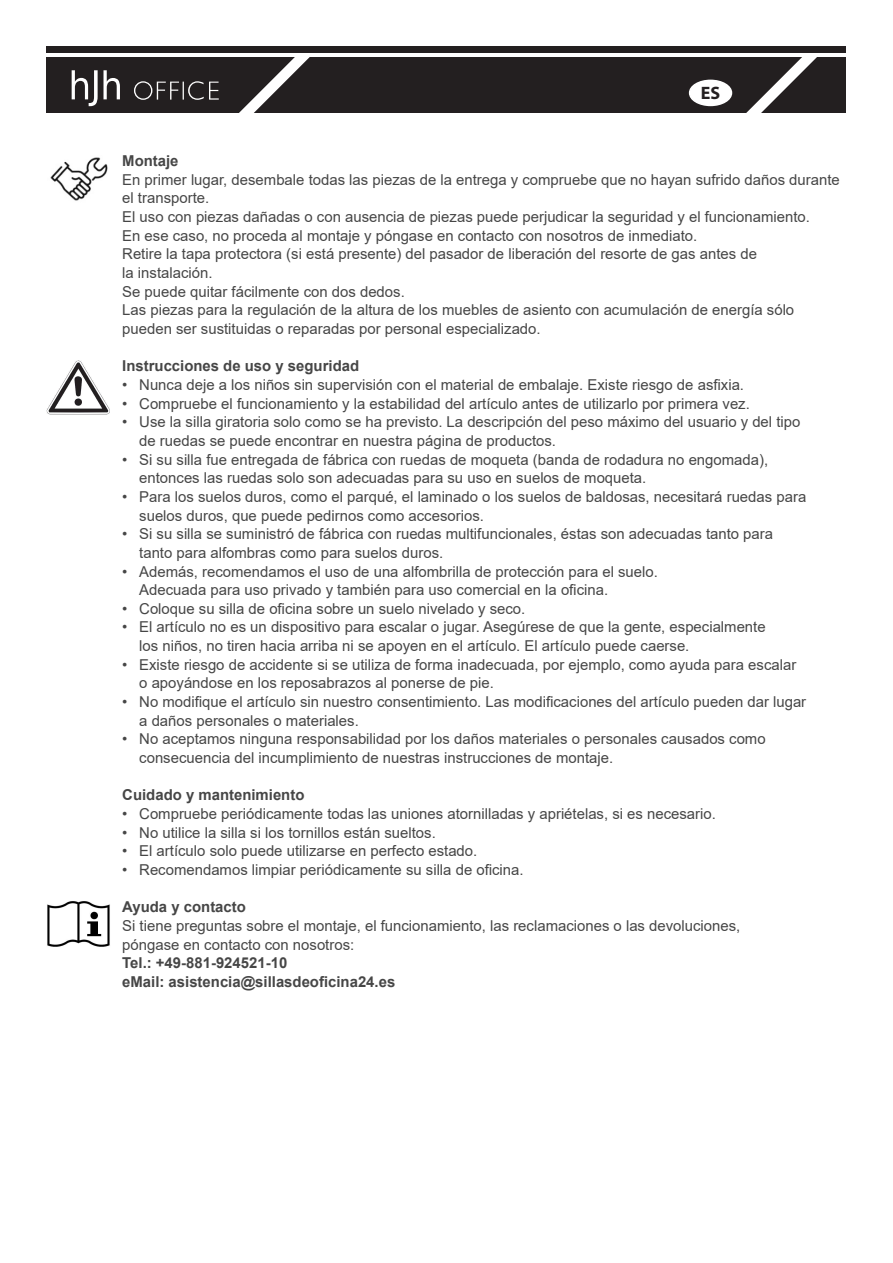
<style>
.page{position:relative;width:893px;height:1263px;background:#fff}
.page>*{position:absolute;margin:0;border:0;box-sizing:border-box;transform-origin:0 0}
.t1{font:700 18px "Myriad Pro";color:#231f20}
.Überschrift_2{font:15px "Arial";color:#464646}
.Überschrift_2-2{font:700 15px "Arial";color:#464646}
</style>
<div class="page">
<div style="left:47px;top:57px;width:799px;height:55px;background:#231f20"></div>
<svg style="left:72px;top:70px;width:48px;height:36px"></svg>
<svg style="left:134px;top:81px;width:85px;height:19px"></svg>
<div style="left:690px;top:80px;width:41px;height:25px;background:#fff;border-radius:50%"></div>
<div style="left:689px;top:80px;width:43px;height:26px;border:2px solid #fff;border-radius:50%"></div>
<svg style="left:226px;top:46px;width:96px;height:67px"></svg>
<svg style="left:733px;top:46px;width:96px;height:67px"></svg>
<div style="left:47px;top:47px;width:799px;height:6px;background:#231f20"></div>
<img style="left:47px;top:360px;width:63px;height:54px">
<img style="left:47px;top:901px;width:63px;height:46px">
<img style="left:50px;top:157px;width:58px;height:44px">
<p class="t1" style="left:701px;top:81px;width:21px">ES</p>
<p class="Überschrift_2-2" style="left:122px;top:150px;width:58px">Montaje</p>
<p class="Überschrift_2" style="left:122px;top:169px;width:719px">En primer lugar, desembale todas las piezas de la entrega y compruebe que no hayan sufrido daños durante</p>
<p class="Überschrift_2" style="left:122px;top:188px;width:88px">el transporte.</p>
<p class="Überschrift_2" style="left:122px;top:206px;width:689px">El uso con piezas dañadas o con ausencia de piezas puede perjudicar la seguridad y el funcionamiento.</p>
<p class="Überschrift_2" style="left:122px;top:225px;width:577px">En ese caso, no proceda al montaje y póngase en contacto con nosotros de inmediato.</p>
<p class="Überschrift_2" style="left:122px;top:244px;width:636px">Retire la tapa protectora (si está presente) del pasador de liberación del resorte de gas antes de</p>
<p class="Überschrift_2" style="left:122px;top:262px;width:92px">la instalación.</p>
<p class="Überschrift_2" style="left:122px;top:281px;width:284px">Se puede quitar fácilmente con dos dedos.</p>
<p class="Überschrift_2" style="left:122px;top:300px;width:673px">Las piezas para la regulación de la altura de los muebles de asiento con acumulación de energía sólo</p>
<p class="Überschrift_2" style="left:122px;top:318px;width:420px">pueden ser sustituidas o reparadas por personal especializado.</p>
<p class="Überschrift_2-2" style="left:122px;top:355px;width:238px">Instrucciones de uso y seguridad</p>
<p class="Überschrift_2" style="left:122px;top:374px;width:623px">• Nunca deje a los niños sin supervisión con el material de embalaje. Existe riesgo de asfixia.</p>
<p class="Überschrift_2" style="left:122px;top:393px;width:629px">• Compruebe el funcionamiento y la estabilidad del artículo antes de utilizarlo por primera vez.</p>
<p class="Überschrift_2" style="left:122px;top:412px;width:680px">• Use la silla giratoria solo como se ha previsto. La descripción del peso máximo del usuario y del tipo</p>
<p class="Überschrift_2" style="left:139px;top:430px;width:418px">de ruedas se puede encontrar en nuestra página de productos.</p>
<p class="Überschrift_2" style="left:122px;top:449px;width:647px">• Si su silla fue entregada de fábrica con ruedas de moqueta (banda de rodadura no engomada),</p>
<p class="Überschrift_2" style="left:139px;top:468px;width:509px">entonces las ruedas solo son adecuadas para su uso en suelos de moqueta.</p>
<p class="Überschrift_2" style="left:122px;top:486px;width:685px">• Para los suelos duros, como el parqué, el laminado o los suelos de baldosas, necesitará ruedas para</p>
<p class="Überschrift_2" style="left:139px;top:505px;width:346px">suelos duros, que puede pedirnos como accesorios.</p>
<p class="Überschrift_2" style="left:122px;top:524px;width:652px">• Si su silla se suministró de fábrica con ruedas multifuncionales, éstas son adecuadas tanto para</p>
<p class="Überschrift_2" style="left:139px;top:542px;width:306px">tanto para alfombras como para suelos duros.</p>
<p class="Überschrift_2" style="left:122px;top:561px;width:537px">• Además, recomendamos el uso de una alfombrilla de protección para el suelo.</p>
<p class="Überschrift_2" style="left:139px;top:579px;width:470px">Adecuada para uso privado y también para uso comercial en la oficina.</p>
<p class="Überschrift_2" style="left:122px;top:598px;width:405px">• Coloque su silla de oficina sobre un suelo nivelado y seco.</p>
<p class="Überschrift_2" style="left:122px;top:617px;width:645px">• El artículo no es un dispositivo para escalar o jugar. Asegúrese de que la gente, especialmente</p>
<p class="Überschrift_2" style="left:139px;top:635px;width:552px">los niños, no tiren hacia arriba ni se apoyen en el artículo. El artículo puede caerse.</p>
<p class="Überschrift_2" style="left:122px;top:654px;width:676px">• Existe riesgo de accidente si se utiliza de forma inadecuada, por ejemplo, como ayuda para escalar</p>
<p class="Überschrift_2" style="left:139px;top:673px;width:356px">o apoyándose en los reposabrazos al ponerse de pie.</p>
<p class="Überschrift_2" style="left:122px;top:691px;width:685px">• No modifique el artículo sin nuestro consentimiento. Las modificaciones del artículo pueden dar lugar</p>
<p class="Überschrift_2" style="left:139px;top:710px;width:221px">a daños personales o materiales.</p>
<p class="Überschrift_2" style="left:122px;top:729px;width:645px">• No aceptamos ninguna responsabilidad por los daños materiales o personales causados como</p>
<p class="Überschrift_2" style="left:139px;top:747px;width:475px">consecuencia del incumplimiento de nuestras instrucciones de montaje.</p>
<p class="Überschrift_2-2" style="left:122px;top:784px;width:184px">Cuidado y mantenimiento</p>
<p class="Überschrift_2" style="left:122px;top:803px;width:595px">• Compruebe periódicamente todas las uniones atornilladas y apriételas, si es necesario.</p>
<p class="Überschrift_2" style="left:122px;top:822px;width:315px">• No utilice la silla si los tornillos están sueltos.</p>
<p class="Überschrift_2" style="left:122px;top:841px;width:357px">• El artículo solo puede utilizarse en perfecto estado.</p>
<p class="Überschrift_2" style="left:122px;top:859px;width:403px">• Recomendamos limpiar periódicamente su silla de oficina.</p>
<p class="Überschrift_2-2" style="left:122px;top:896px;width:125px">Ayuda y contacto</p>
<p class="Überschrift_2" style="left:122px;top:915px;width:620px">Si tiene preguntas sobre el montaje, el funcionamiento, las reclamaciones o las devoluciones,</p>
<p class="Überschrift_2" style="left:122px;top:934px;width:234px">póngase en contacto con nosotros:</p>
<p class="Überschrift_2-2" style="left:122px;top:952px;width:167px">Tel.: +49-881-924521-10</p>
<p class="Überschrift_2-2" style="left:122px;top:971px;width:275px">eMail: asistencia@sillasdeoficina24.es</p>
</div>
